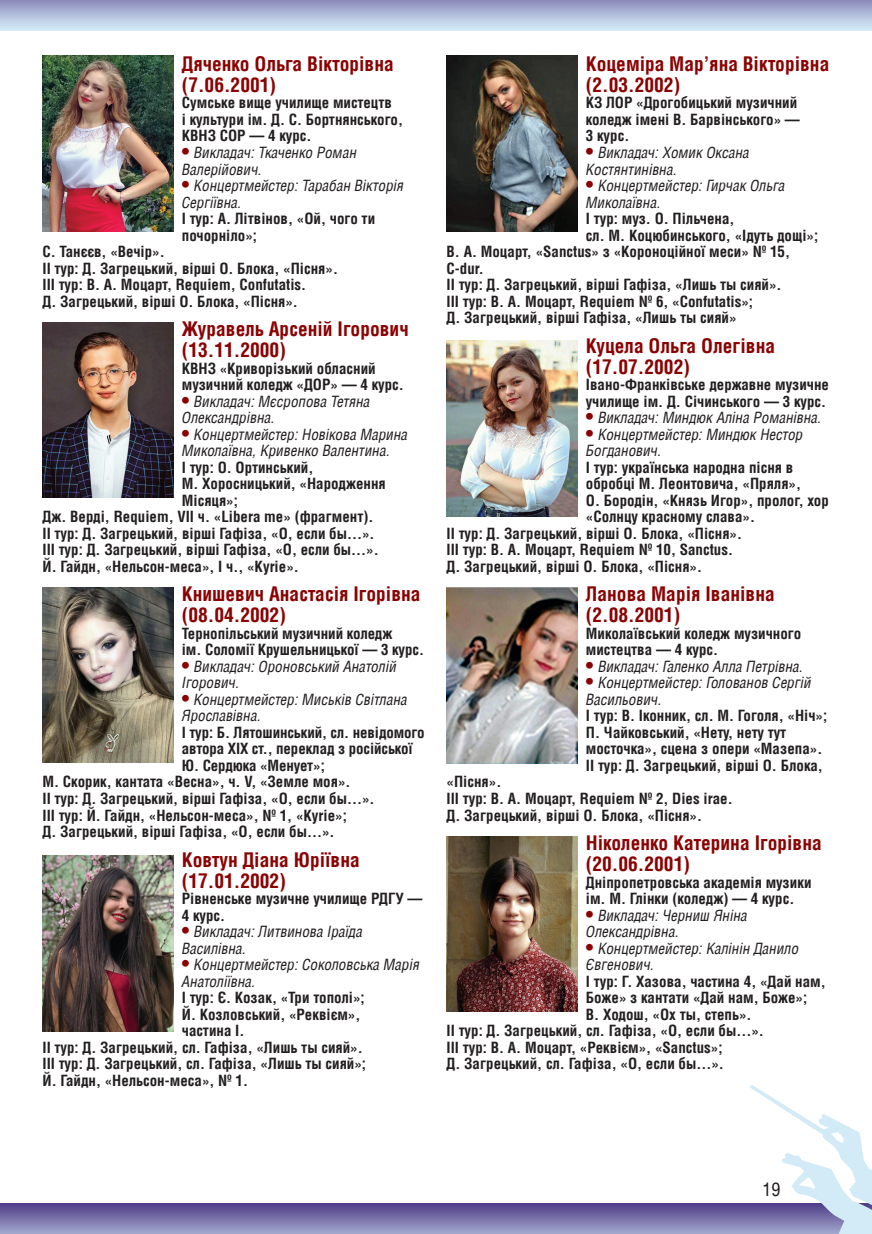
<style>
.page{position:relative;width:872px;height:1234px;background:#fff}
.page>*{position:absolute;margin:0;border:0;box-sizing:border-box;transform-origin:0 0}
.t1{font:700 19.5px/21px "AG Letterica Condensed";color:#8b0202}
.t2{font:18px "AG Letterica Condensed";color:#231f20}
.t3{font:700 15px/16.5px "AG Letterica Condensed";color:#231f20}
.t4{font:italic 15px/16.5px "AG Letterica Condensed";color:#231f20}
.s1{font-weight:700;font-style:normal;font-size:18px;color:#8b0202}
</style>
<div class="page">
<div style="left:0;top:1203px;width:872px;height:30px;background:linear-gradient(to bottom,#4e3c87,#9da1c8)"></div>
<img style="left:750px;top:1085px;width:122px;height:148px">
<div style="left:0;top:0;width:872px;height:30px;background:linear-gradient(to bottom,#8e8dbb,#d3eaf7)"></div>
<img style="left:43px;top:55px;width:130px;height:176px">
<img style="left:43px;top:322px;width:130px;height:175px">
<img style="left:43px;top:587px;width:130px;height:175px">
<img style="left:43px;top:855px;width:130px;height:175px">
<img style="left:446px;top:55px;width:131px;height:176px">
<img style="left:446px;top:340px;width:131px;height:176px">
<img style="left:446px;top:587px;width:131px;height:176px">
<img style="left:446px;top:836px;width:131px;height:175px">
<h1 class="t1" style="left:182px;top:53px;width:213px">Дяченко Ольга Вікторівна (7.06.2001)</h1>
<p class="t3" style="left:182px;top:94px;width:223px">Сумське вище училище мистецтв<br>і культури ім. Д. С. Бортнянського,<br>КВНЗ СОР — 4 курс.</p>
<p class="t4" style="left:182px;top:144px;width:176px"><span class="s1">•</span> Викладач: Ткаченко Роман<br>Валерійович.</p>
<p class="t4" style="left:182px;top:177px;width:223px"><span class="s1">•</span> Концертмейстер: Тарабан Вікторія<br>Сергіївна.</p>
<p class="t3" style="left:182px;top:210px;width:195px">І тур: А. Літвінов, «Ой, чого ти почорніло»;</p>
<p class="t3" style="left:43px;top:243px;width:297px">С. Танєєв, «Вечір».<br>ІІ тур: Д. Загрецький, вірші О. Блока, «Пісня».<br>ІІІ тур: В. А. Моцарт, Requiem, Confutatis.<br>Д. Загрецький, вірші О. Блока, «Пісня».</p>
<h1 class="t1" style="left:182px;top:318px;width:228px">Журавель Арсеній Ігорович (13.11.2000)</h1>
<p class="t3" style="left:182px;top:359px;width:224px">КВНЗ «Криворізький обласний музичний коледж «ДОР» — 4 курс.</p>
<p class="t4" style="left:182px;top:393px;width:190px"><span class="s1">•</span> Викладач: Мєсропова Тетяна<br>Олександрівна.</p>
<p class="t4" style="left:182px;top:426px;width:228px"><span class="s1">•</span> Концертмейстер: Новікова Марина<br>Миколаївна, Кривенко Валентина.</p>
<p class="t3" style="left:182px;top:458px;width:133px">І тур: О. Ортинський,</p>
<p class="t3" style="left:182px;top:475px;width:205px">М. Хоросницький, «Народження</p>
<p class="t3" style="left:182px;top:491px;width:58px">Місяця»;</p>
<p class="t3" style="left:43px;top:508px;width:332px">Дж. Верді, Requiem, VII ч. «Libera me» (фрагмент).</p>
<p class="t3" style="left:43px;top:524px;width:333px">ІІ тур: Д. Загрецький, вірші Гафіза, «О, если бы…».</p>
<p class="t3" style="left:43px;top:541px;width:338px">ІІІ тур: Д. Загрецький, вірші Гафіза, «О, если бы…».</p>
<p class="t3" style="left:43px;top:557px;width:258px">Й. Гайдн, «Нельсон-меса», I ч., «Kyrie».</p>
<h1 class="t1" style="left:182px;top:583px;width:240px">Книшевич Анастасія Ігорівна (08.04.2002)</h1>
<p class="t3" style="left:182px;top:624px;width:244px">Тернопільський музичний коледж<br>ім. Соломії Крушельницької — 3 курс.</p>
<p class="t4" style="left:182px;top:658px;width:216px"><span class="s1">•</span> Викладач: Ороновський Анатолій<br>Ігорович.</p>
<p class="t4" style="left:182px;top:691px;width:227px"><span class="s1">•</span> Концертмейстер: Миськів Світлана<br>Ярославівна.</p>
<p class="t3" style="left:182px;top:723px;width:244px">І тур: Б. Лятошинський, сл. невідомого</p>
<p class="t3" style="left:182px;top:740px;width:232px">автора XIX ст., переклад з російської</p>
<p class="t3" style="left:182px;top:756px;width:144px">Ю. Сердюка «Менует»;</p>
<p class="t3" style="left:43px;top:773px;width:309px">М. Скорик, кантата «Весна», ч. V, «Земле моя».</p>
<p class="t3" style="left:43px;top:789px;width:333px">ІІ тур: Д. Загрецький, вірші Гафіза, «О, если бы…».</p>
<p class="t3" style="left:43px;top:806px;width:306px">ІІІ тур: Й. Гайдн, «Нельсон-меса», № 1, «Kyrie»;</p>
<p class="t3" style="left:43px;top:822px;width:293px">Д. Загрецький, вірші Гафіза, «О, если бы…».</p>
<h1 class="t1" style="left:182px;top:848px;width:180px">Ковтун Діана Юріївна (17.01.2002)</h1>
<p class="t3" style="left:182px;top:889px;width:242px">Рівненське музичне училище РДГУ —<br>4 курс.</p>
<p class="t4" style="left:182px;top:923px;width:182px"><span class="s1">•</span> Викладач: Литвинова Іраїда<br>Василівна.</p>
<p class="t4" style="left:182px;top:956px;width:239px"><span class="s1">•</span> Концертмейстер: Соколовська Марія<br>Анатоліївна.</p>
<p class="t3" style="left:182px;top:988px;width:184px">І тур: Є. Козак, «Три тополі»;</p>
<p class="t3" style="left:182px;top:1005px;width:180px">Й. Козловський, «Реквієм»,</p>
<p class="t3" style="left:182px;top:1021px;width:64px">частина I.</p>
<p class="t3" style="left:43px;top:1038px;width:322px">ІІ тур: Д. Загрецький, сл. Гафіза, «Лишь ты сияй».</p>
<p class="t3" style="left:43px;top:1054px;width:325px">ІІІ тур: Д. Загрецький, сл. Гафіза, «Лишь ты сияй»;</p>
<p class="t3" style="left:43px;top:1071px;width:207px">Й. Гайдн, «Нельсон-меса», № 1.</p>
<h1 class="t1" style="left:586px;top:53px;width:245px">Коцеміра Мар’яна Вікторівна (2.03.2002)</h1>
<p class="t3" style="left:586px;top:94px;width:215px">КЗ ЛОР «Дрогобицький музичний коледж імені В. Барвінського» —<br>3 курс.</p>
<p class="t4" style="left:586px;top:144px;width:165px"><span class="s1">•</span> Викладач: Хомик Оксана<br>Костянтинівна.</p>
<p class="t4" style="left:586px;top:177px;width:201px"><span class="s1">•</span> Концертмейстер: Гирчак Ольга<br>Миколаївна.</p>
<p class="t3" style="left:586px;top:210px;width:150px">І тур: муз. О. Пільчена,</p>
<p class="t3" style="left:586px;top:226px;width:234px">сл. М. Коцюбинського, «Ідуть дощі»;</p>
<p class="t3" style="left:446px;top:243px;width:345px">В. А. Моцарт, «Sanctus» з «Короноційної меси» № 15,</p>
<p class="t3" style="left:446px;top:259px;width:39px">С-dur.</p>
<p class="t3" style="left:446px;top:276px;width:336px">ІІ тур: Д. Загрецький, вірші Гафіза, «Лишь ты сияй».</p>
<p class="t3" style="left:446px;top:292px;width:308px">ІІІ тур: В. А. Моцарт, Requiem № 6, «Confutatis»;</p>
<p class="t3" style="left:446px;top:309px;width:291px">Д. Загрецький, вірші Гафіза, «Лишь ты сияй»</p>
<h1 class="t1" style="left:586px;top:334px;width:191px">Куцела Ольга Олегівна (17.07.2002)</h1>
<p class="t3" style="left:586px;top:376px;width:245px">Івано-Франківське державне музичне училище ім. Д. Січинського — 3 курс.</p>
<p class="t4" style="left:586px;top:409px;width:237px"><span class="s1">•</span> Викладач: Миндюк Аліна Романівна.</p>
<p class="t4" style="left:586px;top:426px;width:219px"><span class="s1">•</span> Концертмейстер: Миндюк Нестор<br>Богданович.</p>
<p class="t3" style="left:586px;top:458px;width:209px">І тур: українська народна пісня в</p>
<p class="t3" style="left:586px;top:475px;width:217px">обробці М. Леонтовича, «Пряля»,</p>
<p class="t3" style="left:586px;top:491px;width:244px">О. Бородін, «Князь Игор», пролог, хор</p>
<p class="t3" style="left:586px;top:508px;width:171px">«Солнцу красному слава».</p>
<p class="t3" style="left:446px;top:524px;width:297px">ІІ тур: Д. Загрецький, вірші О. Блока, «Пісня».</p>
<p class="t3" style="left:446px;top:541px;width:288px">ІІІ тур: В. А. Моцарт, Requiem № 10, Sanctus.</p>
<p class="t3" style="left:446px;top:557px;width:257px">Д. Загрецький, вірші О. Блока, «Пісня».</p>
<h1 class="t1" style="left:586px;top:583px;width:190px">Ланова Марія Іванівна (2.08.2001)</h1>
<p class="t3" style="left:586px;top:624px;width:217px">Миколаївський коледж музичного мистецтва — 4 курс.</p>
<p class="t4" style="left:586px;top:658px;width:219px"><span class="s1">•</span> Викладач: Галенко Алла Петрівна.</p>
<p class="t4" style="left:586px;top:674px;width:227px"><span class="s1">•</span> Концертмейстер: Голованов Сергій<br>Васильович.</p>
<p class="t3" style="left:586px;top:707px;width:243px">І тур: В. Іконник, сл. М. Гоголя, «Ніч»; П. Чайковський, «Нету, нету тут мосточка», сцена з опери «Мазепа».<br>ІІ тур: Д. Загрецький, вірші О. Блока,</p>
<p class="t3" style="left:446px;top:773px;width:287px">«Пісня».<br>ІІІ тур: В. А. Моцарт, Requiem № 2, Dies irae.<br>Д. Загрецький, вірші О. Блока, «Пісня».</p>
<h1 class="t1" style="left:586px;top:831px;width:237px">Ніколенко Катерина Ігорівна (20.06.2001)</h1>
<p class="t3" style="left:586px;top:873px;width:227px">Дніпропетровська академія музики ім. М. Глінки (коледж) — 4 курс.</p>
<p class="t4" style="left:586px;top:906px;width:163px"><span class="s1">•</span> Викладач: Черниш Яніна<br>Олександрівна.</p>
<p class="t4" style="left:586px;top:939px;width:214px"><span class="s1">•</span> Концертмейстер: Калінін Данило<br>Євгенович.</p>
<p class="t3" style="left:586px;top:972px;width:241px">І тур: Г. Хазова, частина 4, «Дай нам,</p>
<p class="t3" style="left:586px;top:988px;width:223px">Боже» з кантати «Дай нам, Боже»;</p>
<p class="t3" style="left:586px;top:1005px;width:167px">В. Ходош, «Ох ты, степь».</p>
<p class="t3" style="left:446px;top:1021px;width:319px">ІІ тур: Д. Загрецький, сл. Гафіза, «О, если бы…».</p>
<p class="t3" style="left:446px;top:1038px;width:277px">ІІІ тур: В. А. Моцарт, «Реквієм», «Sanctus»;</p>
<p class="t3" style="left:446px;top:1054px;width:279px">Д. Загрецький, сл. Гафіза, «О, если бы…».</p>
<p class="t2" style="left:762px;top:1177px;width:19px">19</p>
</div>
